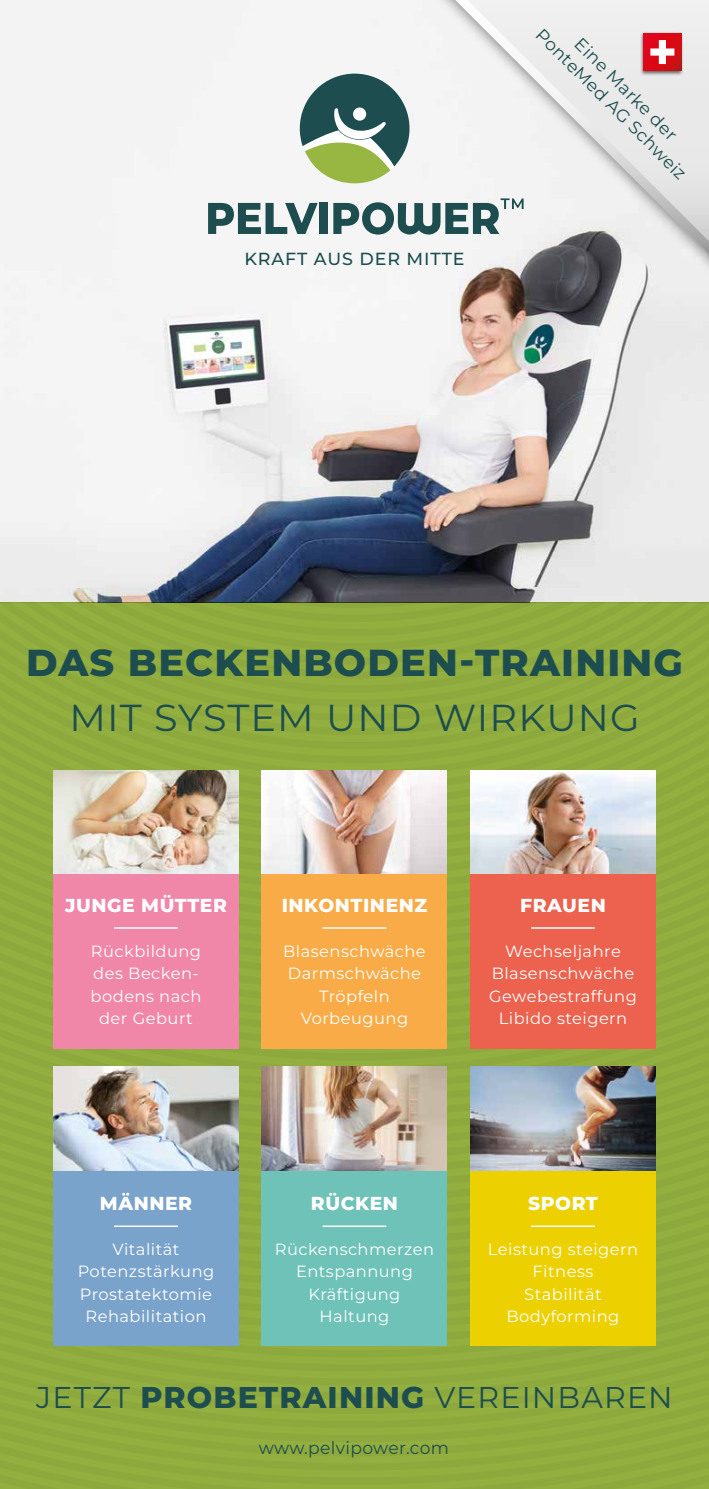
<style>
.page{position:relative;width:709px;height:1489px;background:#fff}
.page>*{position:absolute;margin:0;border:0;box-sizing:border-box;transform-origin:0 0}
.t1{font:800 37.5px "Montserrat";letter-spacing:.03em;color:#1d4d4f}
.t2{font:37.5px "Montserrat";letter-spacing:.03em;color:#1d4d4f}
.t3{font:30px "Montserrat";letter-spacing:.04em;color:#1d4d4f}
.t4{font:800 18.75px "Montserrat";letter-spacing:.03em;color:#fff}
.t5{font:17.5px/21px "Montserrat";letter-spacing:.02em;color:#1d4d4f;text-align:center}
.t6{font:500 17.5px "Montserrat";letter-spacing:.05em;color:#1d4d4f}
.t7{font:16.25px/22.5px "Montserrat";letter-spacing:.03em;color:#fff;text-align:center}
.s1{font-weight:800}
</style>
<div class="page">
<img style="left:0;top:0;width:709px;height:602px">
<div style="left:402px;top:0;width:307px;height:324px;background:#000;opacity:.6"></div>
<svg style="left:455px;top:0;width:254px;height:254px"></svg>
<div style="left:640px;top:31px;width:43px;height:44px;background:#000;opacity:.6"></div>
<svg style="left:643px;top:33px;width:38px;height:38px"></svg>
<div style="left:650px;top:48px;width:24px;height:8px;background:#fff"></div>
<div style="left:659px;top:40px;width:7px;height:24px;background:#fff"></div>
<div style="left:0;top:602px;width:709px;height:886px;background:#8fab3e"></div>
<svg style="left:300px;top:74px;width:109px;height:109px"></svg>
<svg style="left:208px;top:203px;width:110px;height:31px"></svg>
<div style="left:319px;top:203px;width:8px;height:31px;background:#1d4d4f"></div>
<svg style="left:333px;top:198px;width:190px;height:36px"></svg>
<div style="left:470px;top:873px;width:185px;height:175px;background:#ec624e"></div>
<img style="left:470px;top:770px;width:185px;height:103px">
<div style="left:261px;top:873px;width:186px;height:175px;background:#f8ab46"></div>
<img style="left:261px;top:770px;width:186px;height:103px">
<div style="left:53px;top:873px;width:186px;height:175px;background:#f087a9"></div>
<img style="left:53px;top:770px;width:186px;height:103px">
<hr style="left:114px;top:927px;width:64px;height:1px;background:#fff">
<hr style="left:322px;top:927px;width:64px;height:1px;background:#fff">
<hr style="left:531px;top:927px;width:64px;height:1px;background:#fff">
<div style="left:53px;top:1169px;width:186px;height:176px;background:#7aa3cb"></div>
<img style="left:53px;top:1066px;width:186px;height:103px">
<div style="left:261px;top:1169px;width:186px;height:176px;background:#6ec2b8"></div>
<img style="left:261px;top:1066px;width:186px;height:103px">
<div style="left:470px;top:1169px;width:185px;height:176px;background:#ecd000"></div>
<img style="left:470px;top:1066px;width:185px;height:103px">
<hr style="left:114px;top:1225px;width:64px;height:1px;background:#fff">
<hr style="left:322px;top:1225px;width:64px;height:1px;background:#fff">
<hr style="left:531px;top:1225px;width:64px;height:1px;background:#fff">
<p class="t6" style="left:244px;top:247px;width:222px">KRAFT AUS DER MITTE</p>
<p class="t5" style="left:561px;top:9px;width:206px;rotate:45deg">Eine Marke der<br>PonteMed AG Schweiz</p>
<h1 class="t1" style="left:26px;top:637px;width:658px">DAS BECKENBODEN-TRAINING</h1>
<h1 class="t2" style="left:69px;top:692px;width:571px">MIT SYSTEM UND WIRKUNG</h1>
<p class="t4" style="left:65px;top:892px;width:163px">JUNGE MÜTTER</p>
<p class="t7" style="left:91px;top:939px;width:112px">Rückbildung des Becken&shy;bodens nach der Geburt</p>
<p class="t4" style="left:282px;top:892px;width:147px">INKONTINENZ</p>
<p class="t7" style="left:283px;top:939px;width:144px">Blasenschwäche<br>Darmschwäche<br>Tröpfeln<br>Vorbeugung</p>
<p class="t4" style="left:520px;top:892px;width:87px">FRAUEN</p>
<p class="t7" style="left:489px;top:939px;width:149px">Wechseljahre<br>Blasenschwäche<br>Gewebestraffung<br>Libido steigern</p>
<p class="t4" style="left:100px;top:1190px;width:94px">MÄNNER</p>
<p class="t7" style="left:78px;top:1237px;width:138px">Vitalität<br>Potenzstärkung<br>Prostatektomie<br>Rehabilitation</p>
<p class="t4" style="left:311px;top:1190px;width:89px">RÜCKEN</p>
<p class="t7" style="left:275px;top:1237px;width:161px">Rückenschmerzen<br>Entspannung<br>Kräftigung<br>Haltung</p>
<p class="t4" style="left:528px;top:1190px;width:71px">SPORT</p>
<p class="t7" style="left:488px;top:1237px;width:151px">Leistung steigern<br>Fitness<br>Stabilität<br>Bodyforming</p>
<h2 class="t3" style="left:36px;top:1376px;width:638px">JETZT <span class="s1">PROBETRAINING</span> VEREINBAREN</h2>
<p class="t5" style="left:259px;top:1436px;width:192px">www.pelvipower.com</p>
</div>
